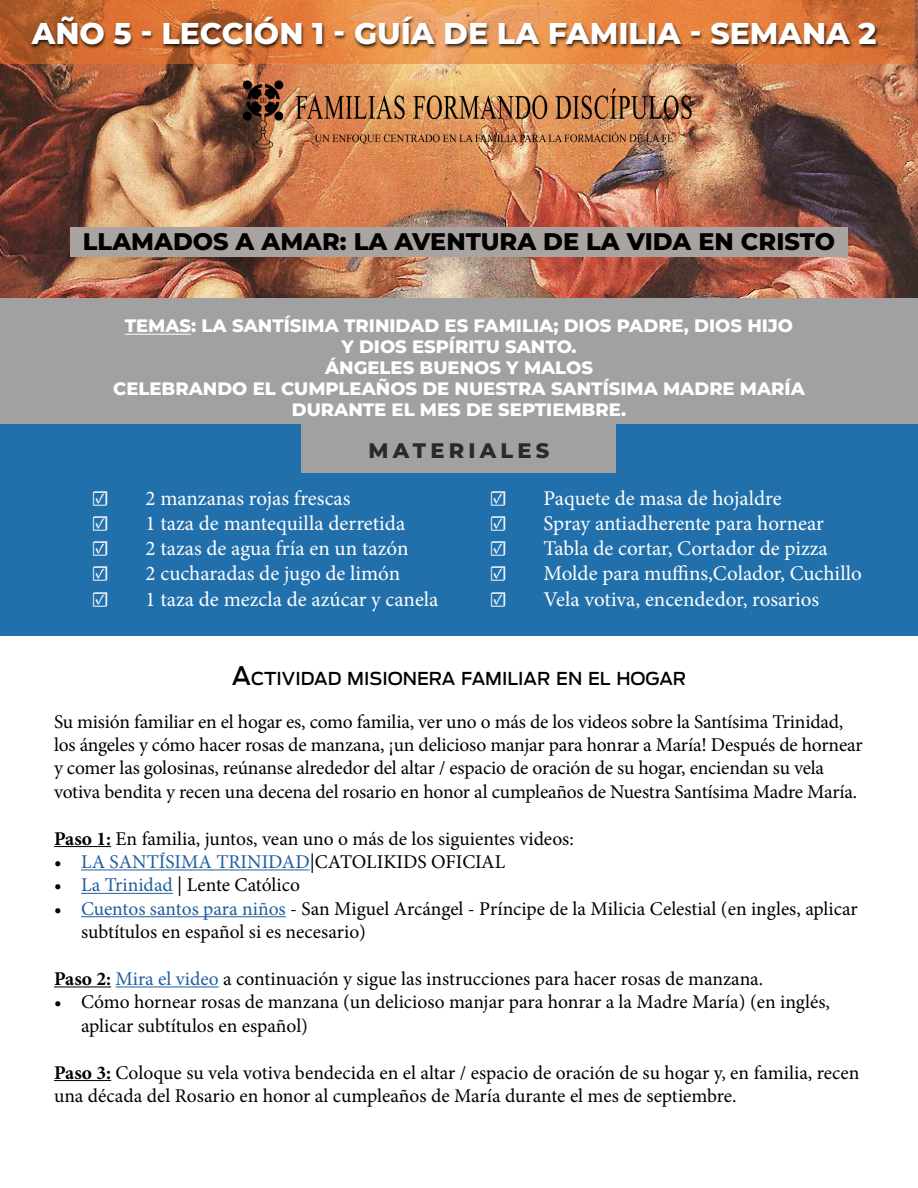
<style>
.page{position:relative;width:918px;height:1188px;background:#fff}
.page>*{position:absolute;margin:0;border:0;box-sizing:border-box;transform-origin:0 0}
.t1{font:800 30px "Montserrat";color:#fff}
.t2{font:800 24px "Montserrat";color:#000101}
.t3{font:21px "Minion Pro";color:#fff}
.t4{font:800 21px "Montserrat";letter-spacing:.2em;color:#2c2926}
.t5{font:19.5px/23.4px "Minion Pro";letter-spacing:-.005em;color:#000}
.t6{font:800 18px/21px "Montserrat";color:#fff;text-align:center}
.t7{font:500 17.85px "Antenna";color:#000}
.s1{font-size:25.5px}
.s2{font-weight:700}
.s3{color:#215e9e}
</style>
<div class="page">
<div style="left:1px;top:424px;width:917px;height:211px;background:#2170ac"></div>
<img style="left:1px;top:0;width:917px;height:299px">
<img style="left:231px;top:79px;width:465px;height:70px">
<div style="left:0;top:299px;width:918px;height:125px;background:#a2a1a2"></div>
<hr style="left:125px;top:334px;width:66px;height:1px;background:#fff">
<hr style="left:54px;top:846px;width:57px;height:1px;background:#000">
<hr style="left:81px;top:869px;width:229px;height:1px;background:#215e9e">
<hr style="left:81px;top:893px;width:92px;height:1px;background:#215e9e">
<hr style="left:81px;top:916px;width:205px;height:1px;background:#215e9e">
<hr style="left:54px;top:986px;width:57px;height:1px;background:#000">
<hr style="left:116px;top:986px;width:103px;height:1px;background:#215e9e">
<hr style="left:54px;top:1080px;width:57px;height:1px;background:#000">
<svg style="left:0;top:0;width:915px;height:64px;background:#d97d3f"></svg>
<div style="left:29px;top:16px;width:851px;height:34px;background:#000;opacity:.75"></div>
<div style="left:70px;top:227px;width:778px;height:29px;background:#a9a3a1"></div>
<div style="left:302px;top:424px;width:314px;height:49px;background:#a2a1a2"></div>
<h1 class="t1" style="left:32px;top:12px;width:846px">AÑO 5 - LECCIÓN 1 - GUÍA DE LA FAMILIA - SEMANA 2</h1>
<p class="t2" style="left:83px;top:224px;width:754px">LLAMADOS A AMAR: LA AVENTURA DE LA VIDA EN CRISTO</p>
<p class="t6" style="left:113px;top:315px;width:693px">TEMAS: LA SANTÍSIMA TRINIDAD ES FAMILIA; DIOS PADRE, DIOS HIJO<br>Y DIOS ESPÍRITU SANTO.<br>ÁNGELES BUENOS Y MALOS<br>CELEBRANDO EL CUMPLEAÑOS DE NUESTRA SANTÍSIMA MADRE MARÍA DURANTE EL MES DE SEPTIEMBRE.</p>
<p class="t4" style="left:369px;top:435px;width:182px">MATERIALES</p>
<p class="t3" style="left:92px;top:484px;width:261px">☑ 2 manzanas rojas frescas</p>
<p class="t3" style="left:92px;top:509px;width:315px">☑ 1 taza de mantequilla derretida</p>
<p class="t3" style="left:92px;top:534px;width:319px">☑ 2 tazas de agua fría en un tazón</p>
<p class="t3" style="left:92px;top:560px;width:310px">☑ 2 cucharadas de jugo de limón</p>
<p class="t3" style="left:92px;top:585px;width:348px">☑ 1 taza de mezcla de azúcar y canela</p>
<p class="t3" style="left:490px;top:484px;width:294px">☑ Paquete de masa de hojaldre</p>
<p class="t3" style="left:490px;top:509px;width:336px">☑ Spray antiadherente para hornear</p>
<p class="t3" style="left:490px;top:534px;width:340px">☑ Tabla de cortar, Cortador de pizza</p>
<p class="t3" style="left:490px;top:560px;width:374px">☑ Molde para muffins,Colador, Cuchillo</p>
<p class="t3" style="left:490px;top:585px;width:331px">☑ Vela votiva, encendedor, rosarios</p>
<p class="t7" style="left:232px;top:667px;width:456px"><span class="s1">A</span>CTIVIDAD MISIONERA FAMILIAR EN EL HOGAR</p>
<p class="t5" style="left:54px;top:710px;width:810px">Su misión familiar en el hogar es, como familia, ver uno o más de los videos sobre la Santísima Trinidad, los ángeles y cómo hacer rosas de manzana, ¡un delicioso manjar para honrar a María! Después de hornear y comer las golosinas, reúnanse alrededor del altar / espacio de oración de su hogar, enciendan su vela votiva bendita y recen una decena del rosario en honor al cumpleaños de Nuestra Santísima Madre María.</p>
<p class="t5" style="left:54px;top:827px;width:521px"><span class="s2">Paso 1:</span> En familia, juntos, vean uno o más de los siguientes videos:</p>
<p class="t5" style="left:54px;top:850px;width:453px">• <span class="s3">LA SANTÍSIMA TRINIDAD</span>|CATOLIKIDS OFICIAL</p>
<p class="t5" style="left:54px;top:874px;width:247px">• <span class="s3">La Trinidad</span> | Lente Católico</p>
<p class="t5" style="left:81px;top:897px;width:778px;text-indent:-27px">• <span class="s3">Cuentos santos para niños</span> - San Miguel Arcángel - Príncipe de la Milicia Celestial (en ingles, aplicar subtítulos en español si es necesario)</p>
<p class="t5" style="left:54px;top:967px;width:711px"><span class="s2">Paso 2:</span> <span class="s3">Mira el video</span> a continuación y sigue las instrucciones para hacer rosas de manzana.</p>
<p class="t5" style="left:81px;top:991px;width:750px;text-indent:-27px">• Cómo hornear rosas de manzana (un delicioso manjar para honrar a la Madre María) (en inglés, aplicar subtítulos en español)</p>
<p class="t5" style="left:54px;top:1061px;width:807px"><span class="s2">Paso 3:</span> Coloque su vela votiva bendecida en el altar / espacio de oración de su hogar y, en familia, recen una década del Rosario en honor al cumpleaños de María durante el mes de septiembre.</p>
</div>
